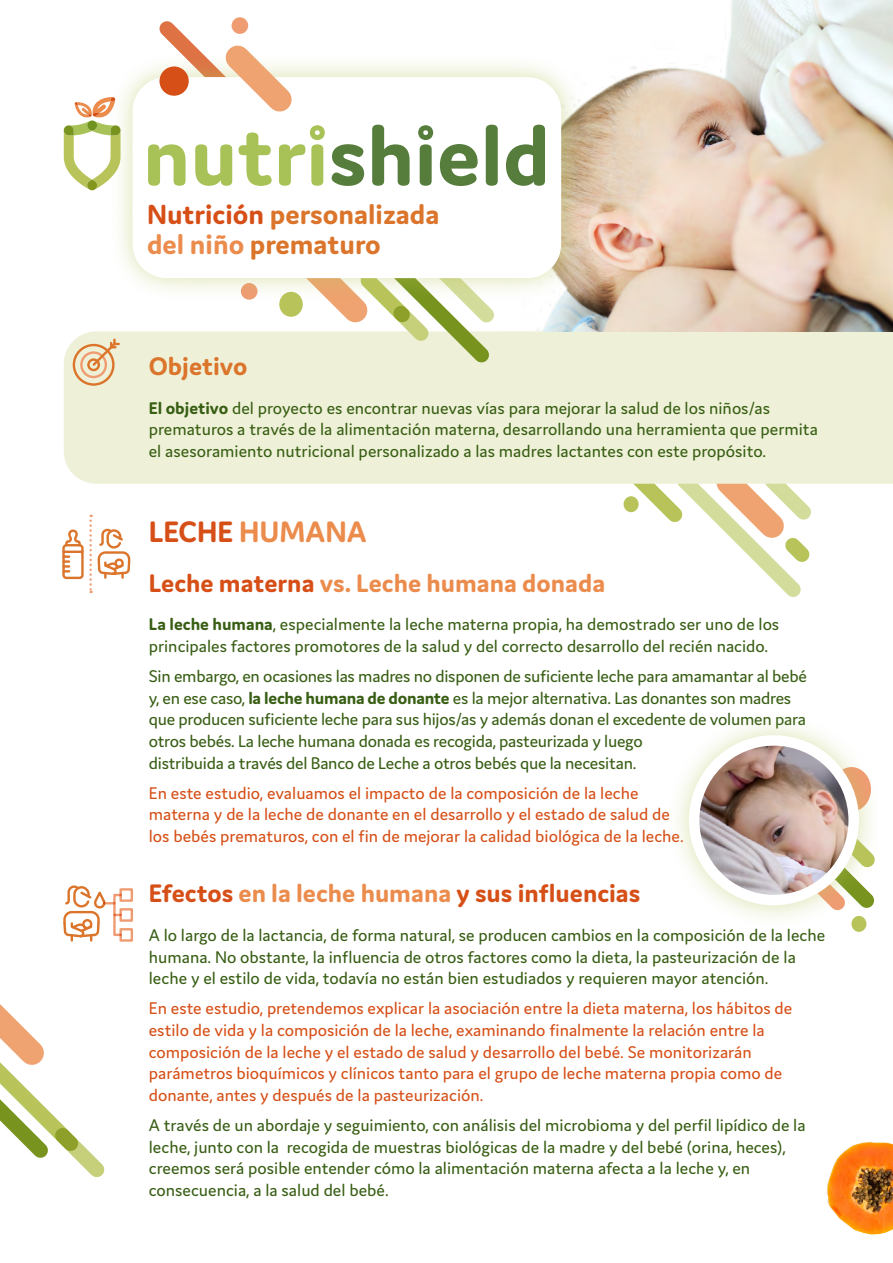
<style>
.page{position:relative;width:893px;height:1263px;background:#fff}
.page>*{position:absolute;margin:0;border:0;box-sizing:border-box;transform-origin:0 0}
.t1{font:700 31.5px "Domus";color:#eb8c4d}
.t2{font:700 29.4px/29.4px "Domus";color:#db752b}
.t3{font:700 27px "Domus";color:#d64f17}
.t4{font:700 27px "Domus";color:#eb8c4d}
.t5{font:700 27px "Domus";color:#db752b}
.t6{font:18px/21.6px "Domus";color:#385e14}
.t7{font:18px/21.6px "Domus";color:#d64f17}
.s1{color:#d64f17}
.s2{color:#eb8c4d}
.s3{font-weight:700}
</style>
<div class="page">
<svg style="left:623px;top:484px;width:188px;height:113px"></svg>
<div style="left:64px;top:331px;width:829px;height:153px;background:#eef1d7"></div>
<img style="left:537px;top:0;width:356px;height:331px">
<svg style="left:289px;top:336px;width:214px;height:40px;background:#e3e8c7"></svg>
<svg style="left:442px;top:302px;width:66px;height:34px"></svg>
<svg style="left:279px;top:302px;width:163px;height:53px"></svg>
<div style="left:279px;top:292px;width:24px;height:25px;background:#b8c459;border-radius:50%"></div>
<div style="left:108px;top:53px;width:477px;height:249px;background:#b8c459;opacity:.5"></div>
<div style="left:133px;top:77px;width:428px;height:201px;background:#fff;border-radius:34px"></div>
<svg style="left:332px;top:144px;width:32px;height:42px"></svg>
<svg style="left:372px;top:125px;width:38px;height:61px"></svg>
<svg style="left:418px;top:125px;width:15px;height:61px"></svg>
<svg style="left:440px;top:144px;width:38px;height:42px"></svg>
<svg style="left:486px;top:125px;width:12px;height:61px"></svg>
<svg style="left:506px;top:125px;width:39px;height:61px"></svg>
<svg style="left:64px;top:97px;width:57px;height:93px"></svg>
<div style="left:62px;top:544px;width:22px;height:35px;border:2px solid #db752b;border-radius:3px"></div>
<svg style="left:64px;top:529px;width:18px;height:43px"></svg>
<svg style="left:89px;top:515px;width:42px;height:78px"></svg>
<div style="left:119px;top:908px;width:14px;height:14px;border:2px solid #f09c73"></div>
<div style="left:119px;top:888px;width:14px;height:14px;border:2px solid #f09c73"></div>
<div style="left:119px;top:928px;width:14px;height:14px;border:2px solid #f09c73"></div>
<div style="left:113px;top:894px;width:9px;height:42px;border:2px solid #f09c73"></div>
<svg style="left:63px;top:885px;width:58px;height:55px"></svg>
<div style="left:73px;top:344px;width:42px;height:42px;border:2px solid #db752b;border-radius:50%"></div>
<div style="left:80px;top:351px;width:27px;height:27px;border:2px solid #f09c73;border-radius:50%"></div>
<div style="left:87px;top:358px;width:13px;height:13px;border:2px solid #db752b;border-radius:50%"></div>
<svg style="left:90px;top:340px;width:29px;height:28px"></svg>
<svg style="left:851px;top:916px;width:15px;height:16px"></svg>
<div style="left:665px;top:711px;width:218px;height:218px;background:#b8c459;opacity:.5"></div>
<img style="left:696px;top:740px;width:158px;height:160px">
<div style="left:689px;top:735px;width:170px;height:170px;border:10px solid #fff;border-radius:50%"></div>
<svg style="left:0;top:1004px;width:105px;height:174px"></svg>
<img style="left:827px;top:1142px;width:66px;height:92px">
<svg style="left:146px;top:17px;width:179px;height:169px"></svg>
<p class="t2" style="left:147px;top:200px;width:294px"><span class="s1">Nutrición</span> personalizada <span class="s2">del niño</span> prematuro</p>
<h2 class="t5" style="left:149px;top:351px;width:100px">Objetivo</h2>
<p class="t6" style="left:149px;top:397px;width:671px"><span class="s3">El objetivo</span> del proyecto es encontrar nuevas vías para mejorar la salud de los niños/as prematuros a través de la alimentación materna, desarrollando una herramienta que permita el asesoramiento nutricional personalizado a las madres lactantes con este propósito.</p>
<h1 class="t1" style="left:149px;top:515px;width:219px"><span class="s1">LECHE</span> HUMANA</h1>
<h2 class="t4" style="left:149px;top:568px;width:458px"><span class="s1">Leche materna</span> vs. Leche humana donada</h2>
<p class="t6" style="left:149px;top:613px;width:632px"><span class="s3">La leche humana</span>, especialmente la leche materna propia, ha demostrado ser uno de los principales factores promotores de la salud y del correcto desarrollo del recién nacido.</p>
<p class="t6" style="left:149px;top:665px;width:660px">Sin embargo, en ocasiones las madres no disponen de suficiente leche para amamantar al bebé y, en ese caso, <span class="s3">la leche humana de donante</span> es la mejor alternativa. Las donantes son madres que producen suficiente leche para sus hijos/as y además donan el excedente de volumen para otros bebés. La leche humana donada es recogida, pasteurizada y luego<br>distribuida a través del Banco de Leche a otros bebés que la necesitan.</p>
<p class="t7" style="left:149px;top:782px;width:536px">En este estudio, evaluamos el impacto de la composición de la leche materna y de la leche de donante en el desarrollo y el estado de salud de los bebés prematuros, con el fin de mejorar la calidad biológica de la leche.</p>
<h2 class="t3" style="left:149px;top:879px;width:493px">Efectos <span class="s2">en la leche humana</span> y sus influencias</h2>
<p class="t6" style="left:149px;top:924px;width:678px">A lo largo de la lactancia, de forma natural, se producen cambios en la composición de la leche humana. No obstante, la influencia de otros factores como la dieta, la pasteurización de la leche y el estilo de vida, todavía no están bien estudiados y requieren mayor atención.</p>
<p class="t7" style="left:149px;top:997px;width:645px">En este estudio, pretendemos explicar la asociación entre la dieta materna, los hábitos de estilo de vida y la composición de la leche, examinando finalmente la relación entre la composición de la leche y el estado de salud y desarrollo del bebé. Se monitorizarán parámetros bioquímicos y clínicos tanto para el grupo de leche materna propia como de donante, antes y después de la pasteurización.</p>
<p class="t6" style="left:149px;top:1114px;width:658px">A través de un abordaje y seguimiento, con análisis del microbioma y del perfil lipídico de la leche, junto con la recogida de muestras biológicas de la madre y del bebé (orina, heces), creemos será posible entender cómo la alimentación materna afecta a la leche y, en consecuencia, a la salud del bebé.</p>
</div>
